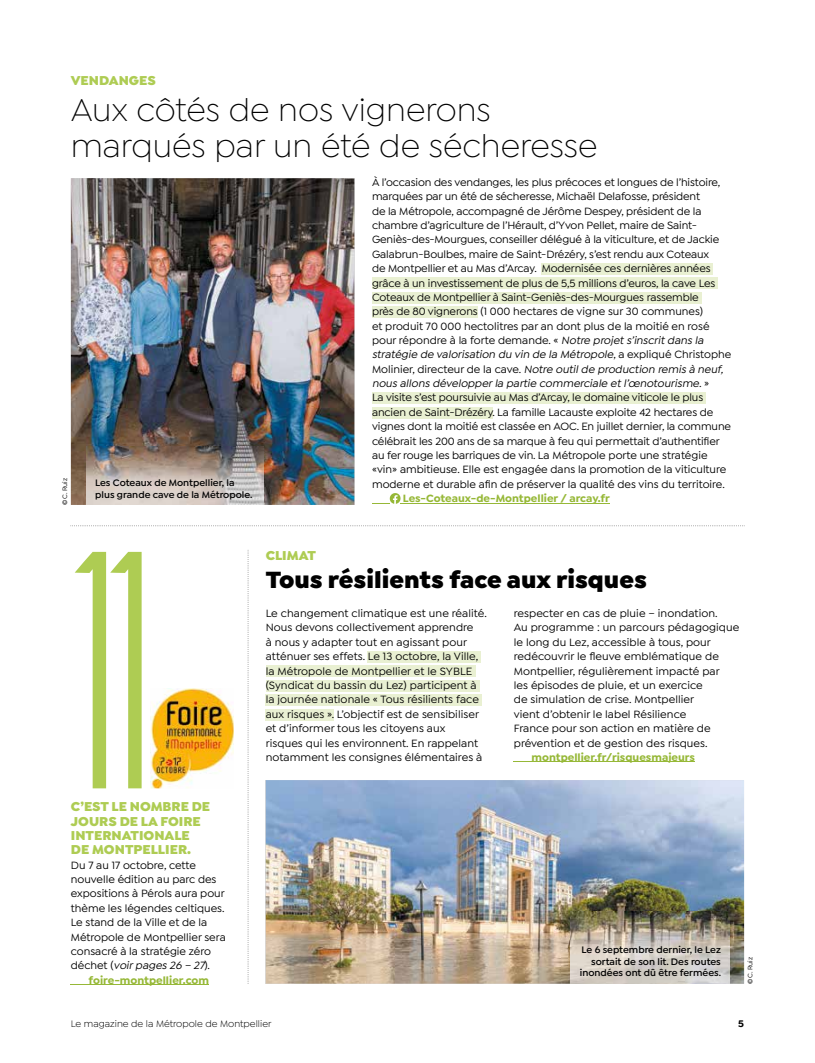
<style>
.page{position:relative;width:815px;height:1063px;background:#fff}
.page>*{position:absolute;margin:0;border:0;box-sizing:border-box;transform-origin:0 0}
.t1{font:320px "Vertikal";color:#aecc53}
.t2{font:300 33.75px/36px "Isidora Sans";color:#000}
.t3{font:900 25px "Isidora Sans";color:#000}
.t4{font:900 13.75px/14.4px "Isidora Sans";color:#aecc53}
.t5{font:500 11.25px/14.4px "Isidora Sans";color:#000}
.t6{font:700 11.25px "Isidora Sans";color:#96b837}
.t7{font:600 10px/11.9px "Isidora Sans";color:#000;text-align:right}
.t8{font:10px "Isidora Sans";color:#000}
.t9{font:700 10px "Isidora Sans";color:#000}
.t10{font:500 6.88px "Isidora Sans";color:#000}
.s1{font-style:italic}
</style>
<div class="page">
<svg style="left:248px;top:550px;width:1px;height:434px"></svg>
<img style="left:266px;top:780px;width:478px;height:204px">
<div style="left:368px;top:651px;width:113px;height:12px;background:#e9f0d2"></div>
<div style="left:266px;top:666px;width:209px;height:11px;background:#e9f0d2"></div>
<div style="left:266px;top:680px;width:214px;height:11px;background:#e9f0d2"></div>
<div style="left:266px;top:695px;width:216px;height:11px;background:#e9f0d2"></div>
<div style="left:266px;top:709px;width:68px;height:11px;background:#e9f0d2"></div>
<hr style="left:514px;top:762px;width:181px;height:1px;background:#96b837">
<svg style="left:72px;top:526px;width:671px;height:1px"></svg>
<hr style="left:71px;top:985px;width:138px;height:1px;background:#96b837">
<div style="left:542px;top:263px;width:171px;height:12px;background:#e9f0d2"></div>
<div style="left:372px;top:278px;width:346px;height:11px;background:#e9f0d2"></div>
<div style="left:372px;top:292px;width:329px;height:11px;background:#e9f0d2"></div>
<div style="left:372px;top:306px;width:106px;height:12px;background:#e9f0d2"></div>
<div style="left:372px;top:393px;width:334px;height:11px;background:#e9f0d2"></div>
<div style="left:372px;top:407px;width:121px;height:11px;background:#e9f0d2"></div>
<hr style="left:401px;top:503px;width:209px;height:1px;background:#96b837">
<svg style="left:372px;top:493px;width:29px;height:11px"></svg>
<img style="left:570px;top:912px;width:160px;height:72px">
<img style="left:151px;top:689px;width:83px;height:99px">
<img style="left:71px;top:178px;width:283px;height:327px">
<img style="left:86px;top:447px;width:178px;height:58px">
<p class="t4" style="left:71px;top:73px;width:87px">VENDANGES</p>
<h2 class="t2" style="left:71px;top:92px;width:528px">Aux côtés de nos vignerons marqués par un été de sécheresse</h2>
<p class="t10" style="left:61px;top:505px;width:28px;rotate:-90deg">©C. Ruiz</p>
<p class="t7" style="left:95px;top:477px;width:159px;text-align:left">Les Coteaux de Montpellier, la plus grande cave de la Métropole.</p>
<p class="t5" style="left:372px;top:175px;width:361px">À l’occasion des vendanges, les plus précoces et longues de l’histoire, marquées par un été de sécheresse, Michaël Delafosse, président<br>de la Métropole, accompagné de Jérôme Despey, président de la chambre d’agriculture de l’Hérault, d’Yvon Pellet, maire de Saint-Geniès-des-Mourgues, conseiller délégué à la viticulture, et de Jackie Galabrun-Boulbes, maire de Saint-Drézéry, s’est rendu aux Coteaux<br>de Montpellier et au Mas d’Arcay. Modernisée ces dernières années grâce à un investissement de plus de 5,5 millions d’euros, la cave Les Coteaux de Montpellier à Saint-Geniès-des-Mourgues rassemble<br>près de 80 vignerons (1 000 hectares de vigne sur 30 communes)<br>et produit 70 000 hectolitres par an dont plus de la moitié en rosé pour répondre à la forte demande. « <span class="s1">Notre projets’inscritdans la stratégie de valorisation du vin de la Métropole</span>, a e x p l i q u é C h r i s t o p h e M o l i n i e r, d i re cte u r d e l a c a ve . <span class="s1">Notre outilde production remis à neuf, nous allons développerla partie commerciale etl’œnotourisme.</span>»<br>La visite s’est poursuivie au Mas d’Arcay, le domaine viticole le plus ancien de Saint-Drézéry. La famille Lacauste exploite 42 hectares de vignes dont la moitié est classée en AOC. En juillet dernier, la commune célébrait les 200 ans de sa marque à feu qui permettait d’authentifier au fer rouge les barriques de vin. La Métropole porte une stratégie «vin» ambitieuse. Elle est engagée dans la promotion de la viticulture moderne et durable afin de préserver la qualité des vins du territoire.</p>
<p class="t6" style="left:403px;top:491px;width:209px">Les-Coteaux-de-Montpellier / arcay.fr</p>
<h1 class="t1" style="left:71px;top:492px;width:76px">11</h1>
<p class="t4" style="left:71px;top:799px;width:141px">C’EST LE NOMBRE DE<br>JOURS DE LA FOIRE<br>INTERNATIONALE<br>DE MONTPELLIER.</p>
<p class="t5" style="left:71px;top:858px;width:156px">Du 7 au 17 octobre, cette nouvelle édition au parc des expositions à Pérols aura pour thème les légendes celtiques.<br>Le stand de la Ville et de la<br>Métropole de Montpellier sera consacré à la stratégie zéro<br>d é c h e t (<span class="s1">voirpages 26 – 27</span>) .</p>
<p class="t6" style="left:89px;top:973px;width:122px">foire-montpellier.com</p>
<p class="t4" style="left:266px;top:548px;width:52px">CLIMAT</p>
<h3 class="t3" style="left:266px;top:564px;width:383px">Tous résilients face aux risques</h3>
<p class="t5" style="left:266px;top:606px;width:223px">Le changement climatique est une réalité.<br>Nous devons collectivement apprendre<br>à nous y adapter tout en agissant pour atténuer ses effets. Le 13 octobre, la Ville, la Métropole de Montpellier et le SYBLE (Syndicat du bassin du Lez) participent à la journée nationale « Tous résilients face aux risques ». L’objectif est de sensibiliser et d’informer tous les citoyens aux<br>risques qui les environnent. En rappelant notamment les consignes élémentaires à</p>
<p class="t5" style="left:514px;top:606px;width:227px">respecter en cas de pluie – inondation.<br>Au programme : un parcours pédagogique le long du Lez, accessible à tous, pour redécouvrir le fleuve emblématique de Montpellier, régulièrement impacté par<br>les épisodes de pluie, et un exercice<br>de simulation de crise. Montpellier<br>vient d’obtenir le label Résilience<br>France pour son action en matière de prévention et de gestion des risques.</p>
<p class="t6" style="left:531px;top:750px;width:165px">montpellier.fr/risquesmajeurs</p>
<p class="t7" style="left:580px;top:943px;width:143px">Le 6 septembre dernier, le Lez sortait de son lit. Des routes inondées ont dû être fermées.</p>
<p class="t10" style="left:746px;top:984px;width:28px;rotate:-90deg">©C. Ruiz</p>
<p class="t8" style="left:71px;top:1018px;width:202px">Le magazine de la Métropole de Montpellier</p>
<p class="t9" style="left:738px;top:1017px;width:7px">5</p>
</div>
